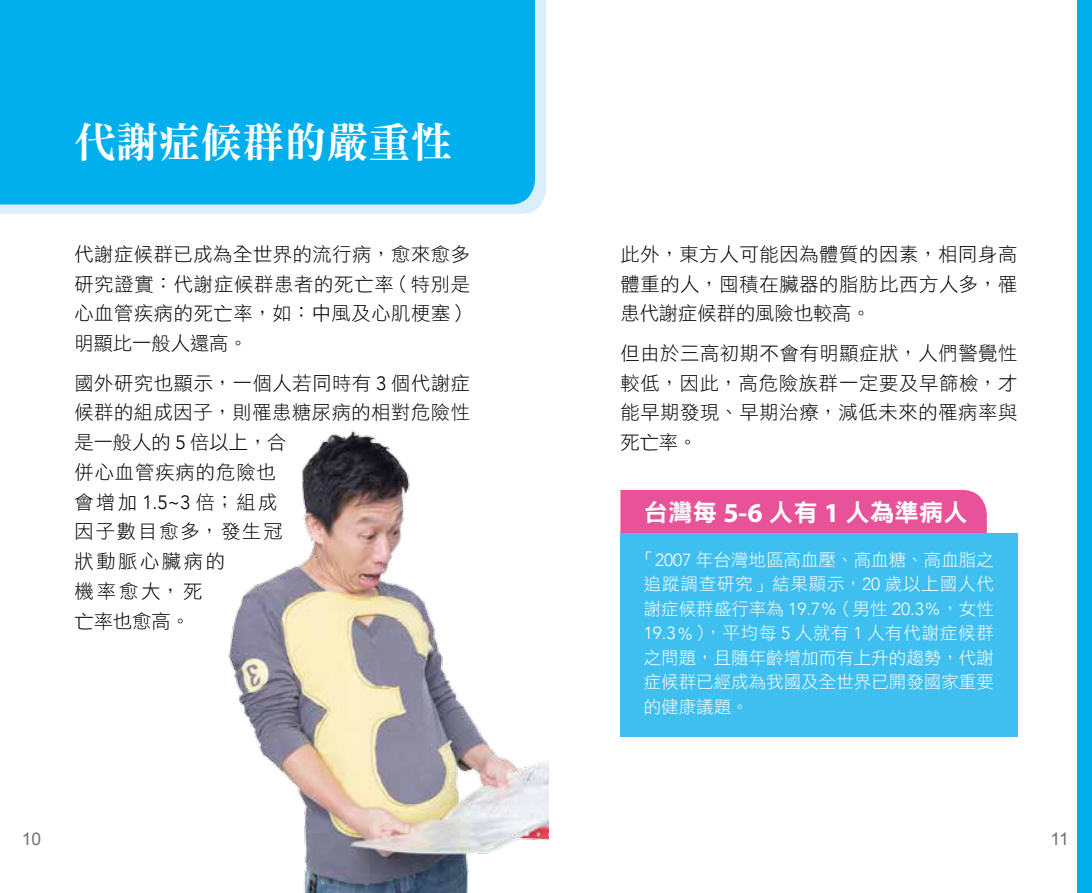
<style>
.page{position:relative;width:1092px;height:893px;background:#fff}
.page>*{position:absolute;margin:0;border:0;box-sizing:border-box;transform-origin:0 0}
.t1{font:42px "DF Ming Std W9";color:#fff}
.t2{font:24.5px "DF Hei Std W9";color:#fff}
.t3{font:19.25px/29.8px "DF Hei Std W3";letter-spacing:.035em;color:#000;text-align:justify}
.t4{font:17.5px/24.5px "DF Hei Std W3";color:#fff;text-align:justify}
.t5{font:17.5px "Arial";color:#727171}
.s1{font-family:"Avenir";font-weight:300}
.s2{font-family:"Myriad Pro";font-weight:700;font-size:27.47px}
.s3{font-family:"DF Li Hei Std W3"}
</style>
<div class="page">
<div style="left:1076px;top:0;width:15px;height:893px;background:#00afec"></div>
<svg style="left:0;top:0;width:546px;height:214px;background:#d2edfb"></svg>
<div style="left:0;top:0;width:535px;height:204px;background:#00afec"></div>
<img style="left:228px;top:431px;width:320px;height:462px">
<div style="left:620px;top:490px;width:366px;height:43px;background:#e85298"></div>
<div style="left:620px;top:533px;width:397px;height:204px;background:#3ebff0"></div>
<h1 class="t1" style="left:74px;top:119px;width:380px">代謝症候群的嚴重性</h1>
<p class="t3" style="left:74px;top:239px;width:397px">代謝症候群已成為全世界的流行病，愈來愈多研究證實：代謝症候群患者的死亡率（特別是心血管疾病的死亡率，如：中風及心肌梗塞）明顯比一般人還高。</p>
<p class="t3" style="left:74px;top:368px;width:397px;text-align:left">國外研究也顯示，一個人若同時有 <span class="s1">3</span> 個代謝症候群的組成因子，則罹患糖尿病的相對危險性是一般人的 <span class="s1">5</span> 倍以上，合<br>併心血管疾病的危險也<br>會增加 <span class="s1">1.5~3</span> 倍；組成<br>因子數目愈多，發生冠<br>狀動脈心臟病的<br>機率愈大，死<br>亡率也愈高。</p>
<p class="t3" style="left:620px;top:239px;width:398px">此外，東方人可能因為體質的因素，相同身高體重的人，囤積在臟器的脂肪比西方人多，罹患代謝症候群的風險也較高。</p>
<p class="t3" style="left:620px;top:338px;width:398px">但由於三高初期不會有明顯症狀，人們警覺性較低，因此，高危險族群一定要及早篩檢，才能早期發現、早期治療，減低未來的罹病率與死亡率。</p>
<p class="t2" style="left:643px;top:499px;width:326px">台灣每 <span class="s2">5-6</span> 人有 <span class="s2">1</span> 人為準病人</p>
<p class="t4" style="left:643px;top:547px;width:352px;text-indent:-6px">「<span class="s1">2007</span> 年台灣地區高血壓、高血糖、高血脂之追蹤調查研究」結果顯示，<span class="s1">20</span> 歲以上國人代謝症候群盛行率為 <span class="s1">19.7</span><span class="s3">％</span>（男性 <span class="s1">20.3</span><span class="s3">％</span>，女性<span class="s1">19.3</span><span class="s3">％</span>），平均每 <span class="s1">5</span> 人就有 <span class="s1">1</span> 人有代謝症候群之問題，且隨年齡增加而有上升的趨勢，代謝症候群已經成為我國及全世界已開發國家重要的健康議題。</p>
<p class="t5" style="left:22px;top:827px;width:21px">10</p>
<p class="t5" style="left:1050px;top:827px;width:20px">11</p>
</div>
